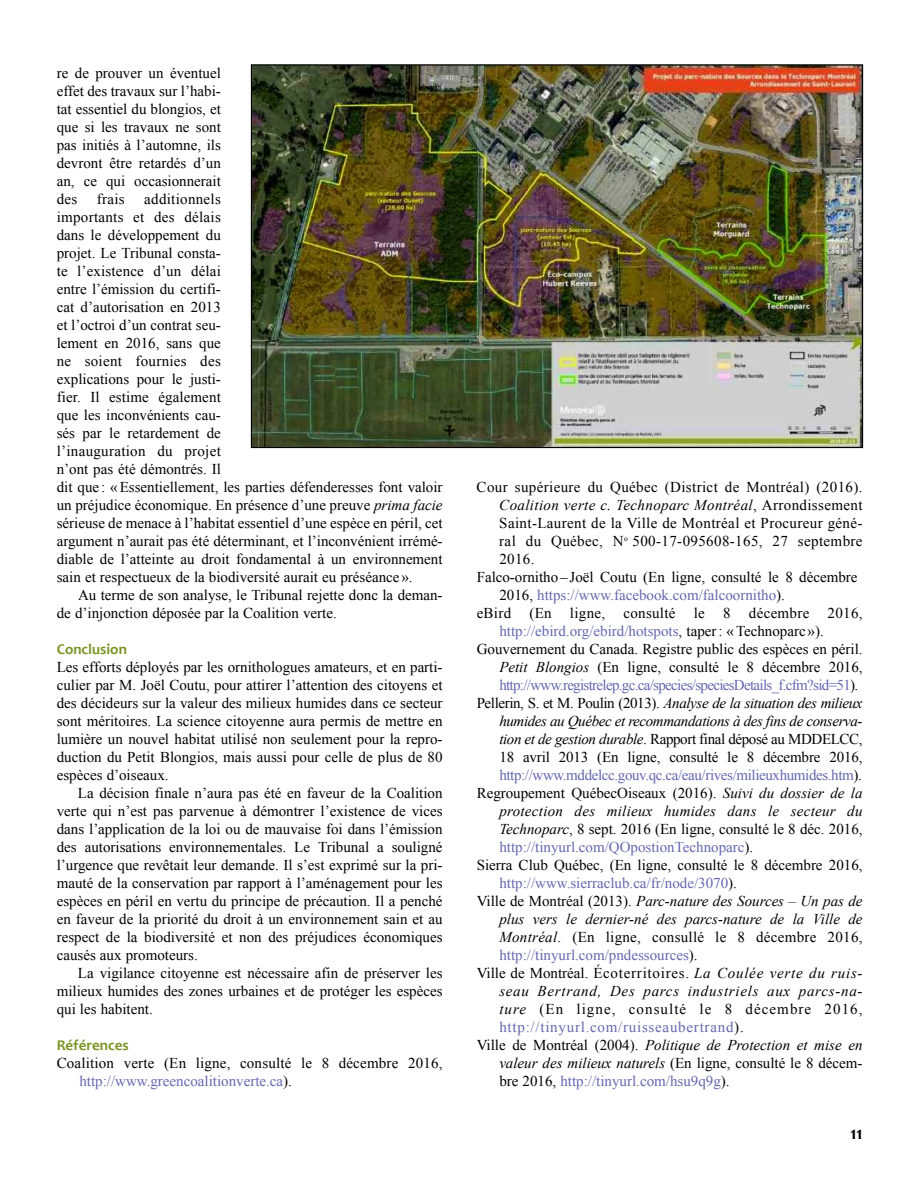
<style>
.page{position:relative;width:918px;height:1188px;background:#fff}
.page>*{position:absolute;margin:0;border:0;box-sizing:border-box;transform-origin:0 0}
.t1{font:700 18px "Candara";color:#000}
.t2{font:15px/18px "Times New Roman";color:#000;text-align:justify}
.t3{font:15px "Times New Roman";color:#6567b0}
.t4{font:italic 15px "Times New Roman";color:#000}
.t5{font:15px "Times New Roman";letter-spacing:.025em;color:#000}
.t6{font:italic 15px "Times New Roman";letter-spacing:-.025em;color:#000}
.t7{font:15px "Times New Roman";letter-spacing:.02em;color:#000}
.t8{font:15px "Times New Roman";letter-spacing:-.045em;color:#6567b0}
.t9{font:15px "Times New Roman";letter-spacing:-.025em;color:#6567b0}
.t10{font:15px "Times New Roman";letter-spacing:-.025em;color:#000}
.t11{font:15px "Times New Roman";letter-spacing:.05em;color:#000}
.t12{font:italic 15px "Times New Roman";letter-spacing:.025em;color:#000}
.t13{font:italic 15px "Times New Roman";letter-spacing:.05em;color:#000}
.t14{font:italic 15px "Times New Roman";letter-spacing:.02em;color:#000}
.t15{font:15px "Times New Roman";letter-spacing:.07em;color:#000}
.t16{font:15px "Times New Roman";letter-spacing:.05em;color:#6567b0}
.t17{font:700 15px "Candara";color:#7b9425}
.s1{font-style:italic}
.s2{color:#6567b0}
.s3{font-style:normal}
.s4{color:#000}
</style>
<div class="page">
<img style="left:252px;top:66px;width:610px;height:381px">
<p class="t2" style="left:57px;top:64px;width:166px">re de prouver un éventuel effet des travaux sur l’habi&shy;tat essentiel du blongios, et que si les travaux ne sont pas initiés à l’automne, ils devront être retardés d’un an, ce qui occasionnerait des</p>
<p class="t2" style="left:57px;top:190px;width:387px;text-align:left;text-indent:88px">additionnels<br>importants et des délais<br>dans le développement du<br>projet. Le Tribunal consta-<br>te l’existence d’un délai<br>entre l’émission du certifi-<br>cat d’autorisation en 2013<br>et l’octroi d’un contrat seu-<br>lement en 2016, sans que<br>ne soient fournies des<br>explications pour le justi-<br>fier. Il estime également<br>que les inconvénients cau-<br>sés par le retardement de<br>l’inauguration du projet<br>n’ont pas été démontrés. Il<br>dit que : «Essentiellement, les parties défenderesses font valoir un préjudice économique. En présence d’une preuve <span class="s1">prima facie </span>sérieuse de menace à l’habitat essentiel d’une espèce en péril, cet argument n’aurait pas été déterminant, et l’inconvénient irrémé&shy;diable de l’atteinte au droit fondamental à un environnement sain et respectueux de la biodiversité aurait eu préséance».</p>
<p class="t2" style="left:57px;top:586px;width:387px;text-indent:21px">Au terme de son analyse, le Tribunal rejette donc la deman&shy;de d’injonction déposée par la Coalition verte.</p>
<p class="t17" style="left:57px;top:640px;width:72px">Conclusion</p>
<p class="t2" style="left:57px;top:658px;width:387px">Les efforts déployés par les ornithologues amateurs, et en parti&shy;culier par M. Joël Coutu, pour attirer l’attention des citoyens et des décideurs sur la valeur des milieux humides dans ce secteur sont méritoires. La science citoyenne aura permis de mettre en lumière un nouvel habitat utilisé non seulement pour la repro&shy;duction du Petit Blongios, mais aussi pour celle de plus de 80 espèces d’oiseaux.</p>
<p class="t2" style="left:57px;top:784px;width:387px;text-indent:21px">La décision finale n’aura pas été en faveur de la Coalition verte qui n’est pas parvenue à démontrer l’existence de vices dans l’application de la loi ou de mauvaise foi dans l’émission des autorisations environnementales. Le Tribunal a souligné l’urgence que revêtait leur demande. Il s’est exprimé sur la pri&shy;mauté de la conservation par rapport à l’aménagement pour les espèces en péril en vertu du principe de précaution. Il a penché en faveur de la priorité du droit à un environnement sain et au respect de la biodiversité et non des préjudices économiques causés aux promoteurs.</p>
<p class="t2" style="left:57px;top:964px;width:387px;text-indent:21px">La vigilance citoyenne est nécessaire afin de préserver les milieux humides des zones urbaines et de protéger les espèces qui les habitent.</p>
<p class="t17" style="left:57px;top:1036px;width:74px">Références</p>
<p class="t2" style="left:79px;top:1054px;width:365px;text-indent:-23px">Coalition verte (En ligne, consulté le 8 décembre 2016, <span class="s2">http://www.greencoalitionverte.ca</span>).</p>
<p class="t2" style="left:97px;top:190px;width:29px">frais</p>
<p class="t5" style="left:477px;top:479px;width:387px">Cour supérieure du Québec (District de Montréal) (2016).</p>
<p class="t12" style="left:499px;top:497px;width:365px">Coalition verte c. Technoparc Montréal<span class="s3">, Arrondissement</span></p>
<p class="t5" style="left:499px;top:515px;width:365px">Saint-Laurent de la Ville de Montréal et Procureur géné-</p>
<p class="t5" style="left:499px;top:533px;width:365px">ral du Québec, N<sup>o</sup> 500-17-095608-165, 27 septembre</p>
<p class="t2" style="left:499px;top:550px;width:37px">2016.</p>
<p class="t2" style="left:477px;top:568px;width:382px">Falco-ornitho–Joël Coutu (En ligne, consulté le 8 décembre</p>
<p class="t3" style="left:499px;top:587px;width:287px"><span class="s4">2016,</span> https://www.facebook.com/falcoornitho<span class="s4">).</span></p>
<p class="t7" style="left:477px;top:605px;width:387px">eBird (En ligne, consulté le 8 décembre 2016,</p>
<p class="t3" style="left:499px;top:623px;width:326px">http://ebird.org/ebird/hotspots<span class="s4">, taper: «Technoparc»).</span></p>
<p class="t2" style="left:477px;top:640px;width:387px">Gouvernement du Canada. Registre public des espèces en péril.</p>
<p class="t2" style="left:499px;top:658px;width:365px"><span class="s1">Petit Blongios</span> (En ligne, consulté le 8 décembre 2016,</p>
<p class="t8" style="left:499px;top:677px;width:360px">http://www.registrelep.gc.ca/species/speciesDetails_f.cfm?sid=51<span class="s4">).</span></p>
<p class="t6" style="left:477px;top:695px;width:387px"><span class="s3">Pellerin, S. et M. Poulin (2013).</span> Analyse de la situation des milieux</p>
<p class="t6" style="left:499px;top:713px;width:365px">humides au Québec et recommandations à des fins de conserva-</p>
<p class="t10" style="left:499px;top:731px;width:365px"><span class="s1">tion et de gestion durable</span>. Rapport final déposé au MDDELCC,</p>
<p class="t2" style="left:499px;top:748px;width:365px">18 avril 2013 (En ligne, consulté le 8 décembre 2016,</p>
<p class="t9" style="left:499px;top:767px;width:364px">http://www.mddelcc.gouv.qc.ca/eau/rives/milieuxhumides.htm<span class="s4">).</span></p>
<p class="t2" style="left:477px;top:784px;width:387px">Regroupement QuébecOiseaux (2016). <span class="s1">Suivi du dossier de la</span></p>
<p class="t14" style="left:499px;top:803px;width:365px">protection des milieux humides dans le secteur du</p>
<p class="t2" style="left:499px;top:820px;width:365px"><span class="s1">Technoparc</span>, 8 sept. 2016 (En ligne, consulté le 8 déc. 2016,</p>
<p class="t3" style="left:499px;top:839px;width:255px">http://tinyurl.com/QOpostionTechnoparc<span class="s4">).</span></p>
<p class="t2" style="left:477px;top:856px;width:387px">Sierra Club Québec, (En ligne, consulté le 8 décembre 2016,</p>
<p class="t3" style="left:499px;top:875px;width:239px">http://www.sierraclub.ca/fr/node/3070<span class="s4">).</span></p>
<p class="t4" style="left:477px;top:893px;width:387px"><span class="s3">Ville de Montréal (2013).</span> Parc-nature des Sources – Un pas de</p>
<p class="t4" style="left:499px;top:911px;width:365px">plus vers le dernier-né des parcs-nature de la Ville de</p>
<p class="t7" style="left:499px;top:929px;width:365px"><span class="s1">Montréal</span>. (En ligne, consullé le 8 décembre 2016,</p>
<p class="t3" style="left:499px;top:947px;width:200px">http://tinyurl.com/pndessources<span class="s4">).</span></p>
<p class="t11" style="left:477px;top:965px;width:387px">Ville de Montréal. Écoterritoires. <span class="s1">La Coulée verte du ruis-</span></p>
<p class="t13" style="left:499px;top:983px;width:365px">seau Bertrand, Des parcs industriels aux parcs-na-</p>
<p class="t15" style="left:499px;top:1001px;width:365px"><span class="s1">ture</span> (En ligne, consulté le 8 décembre 2016,</p>
<p class="t16" style="left:499px;top:1019px;width:246px">http://tinyurl.com/ruisseaubertrand<span class="s4">).</span></p>
<p class="t4" style="left:477px;top:1037px;width:387px"><span class="s3">Ville de Montréal (2004).</span> Politique de Protection et mise en</p>
<p class="t2" style="left:499px;top:1054px;width:365px"><span class="s1">valeur des milieux naturels</span> (En ligne, consulté le 8 décem-</p>
<p class="t3" style="left:499px;top:1073px;width:232px"><span class="s4">bre 2016,</span> http://tinyurl.com/hsu9q9g<span class="s4">).</span></p>
<p class="t1" style="left:850px;top:1122px;width:14px">11</p>
</div>
